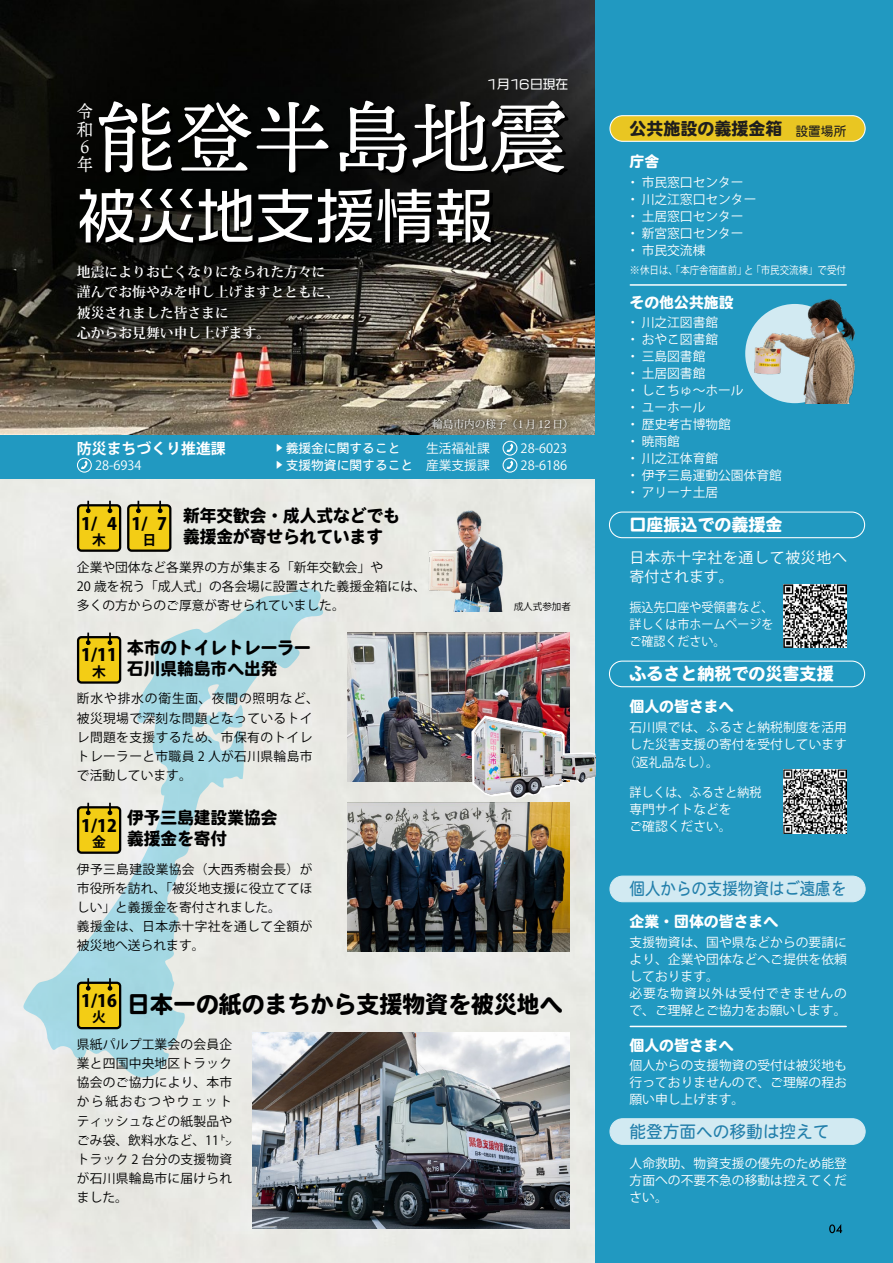
<style>
.page{position:relative;width:893px;height:1263px;background:#fff}
.page>*{position:absolute;margin:0;border:0;box-sizing:border-box;transform-origin:0 0}
.t1{font:78.6px "Ten Mincho Text";color:#fff}
.t2{font:59.55px "VDL Logo G Regular";color:#fff}
.t3{font:23.4px "Heisei Maru Go Std W8";color:#000}
.t4{font:17.85px/17.7px "Ten Mincho Text";color:#fff;scale:.91 1}
.t5{font:16.95px "Heisei Maru Go Std W8";color:#000}
.t6{font:16.95px "Heisei Maru Go Std W8";color:#fff}
.t7{font:16.95px "Heisei Maru Go Std W4";color:#227fab;scale:.91 1}
.t8{font:800 16.95px "Koz Go Pro";color:#000}
.t9{font:16.95px "Heisei Maru Go Std W4";color:#227fab}
.t10{font:16.95px "Heisei Maru Go Std W8";color:#1f1e1d}
.t11{font:14.85px "Heisei Maru Go Std W8";color:#fff}
.t12{font:14.85px/19.2px "Koz Go Pro";letter-spacing:.045em;color:#fff}
.t13{font:700 14.85px "Koz Go Pro";color:#fff}
.t14{font:700 13.8px/20.2px "Koz Min Pro";color:#fff}
.t15{font:700 13.8px "Koz Go Pro";color:#000}
.t16{font:12.75px/17px "Koz Go Pro";color:#fff}
.t17{font:12.75px/19.2px "Koz Go Pro";letter-spacing:.01em;color:#000}
.t18{font:12.75px/17px "Koz Go Pro";color:#fff;text-align:justify;scale:.94 1}
.t19{font:12.75px "Heisei Maru Go Std W4";color:#fff}
.t20{font:12.75px "VDL Logo G Regular";letter-spacing:.025em;color:#fff}
.t21{font:12.75px "Heisei Maru Go Std W4";color:#1f1e1d}
.t22{font:10.65px "Koz Go Pro";color:#fff}
.t23{font:10.65px "Koz Min Pro";color:#fff}
.t24{font:10.65px "Koz Go Pro";color:#fff;scale:.89 1}
.t25{font:9.6px "Koz Go Pro";color:#000}
.t26{font:8.55px "Koz Min Pr 6 N";color:#fff}
.s1{font-family:"Koz Go Pro"}
</style>
<div class="page">
<div style="left:0;top:478px;width:595px;height:785px;background:#e9eae5"></div>
<img style="left:0;top:0;width:595px;height:435px">
<svg style="left:22px;top:587px;width:304px;height:492px;fill:#e9e9e5"></svg>
<svg style="left:202px;top:704px;width:41px;height:32px"></svg>
<div style="left:0;top:435px;width:602px;height:43px;background:#2199c1"></div>
<div style="left:595px;top:0;width:298px;height:1263px;background:#2199c1"></div>
<hr style="left:630px;top:284px;width:216px;height:2px;background:#fff">
<div style="left:610px;top:1119px;width:255px;height:25px;background:#d2eaf2;border-radius:13px"></div>
<div style="left:609px;top:1118px;width:257px;height:27px;border:1px solid #fff;border-radius:13px"></div>
<div style="left:610px;top:876px;width:255px;height:26px;background:#d2eaf2;border-radius:13px"></div>
<div style="left:609px;top:875px;width:257px;height:27px;border:1px solid #fff;border-radius:13px"></div>
<hr style="left:630px;top:1026px;width:216px;height:1px;background:#fff">
<div style="left:609px;top:511px;width:256px;height:27px;border:1px solid #fff;border-radius:13px"></div>
<img style="left:783px;top:584px;width:64px;height:64px">
<div style="left:609px;top:661px;width:256px;height:26px;border:1px solid #fff;border-radius:13px"></div>
<img style="left:783px;top:769px;width:64px;height:64px">
<img style="left:750px;top:299px;width:105px;height:104px">
<div style="left:610px;top:116px;width:255px;height:25px;background:#e9c622;border-radius:13px"></div>
<div style="left:609px;top:115px;width:257px;height:27px;border:1px solid #fff;border-radius:13px"></div>
<svg style="left:83px;top:103px;width:485px;height:142px;fill:#040504"></svg>
<img style="left:347px;top:633px;width:223px;height:148px">
<img style="left:347px;top:803px;width:223px;height:149px">
<img style="left:253px;top:1032px;width:317px;height:197px">
<svg style="left:829px;top:1224px;width:13px;height:9px"></svg>
<svg style="left:77px;top:263px;width:261px;height:83px"></svg>
<div style="left:78px;top:637px;width:42px;height:45px;background:#f3cd15;border-radius:3px"></div>
<div style="left:77px;top:636px;width:44px;height:48px;border:2px solid #000;border-radius:3px"></div>
<svg style="left:86px;top:633px;width:4px;height:12px"></svg>
<svg style="left:108px;top:633px;width:4px;height:12px"></svg>
<div style="left:78px;top:807px;width:42px;height:46px;background:#f3cd15;border-radius:3px"></div>
<div style="left:77px;top:806px;width:44px;height:48px;border:2px solid #000;border-radius:3px"></div>
<svg style="left:86px;top:803px;width:4px;height:12px"></svg>
<svg style="left:108px;top:803px;width:4px;height:12px"></svg>
<div style="left:78px;top:983px;width:42px;height:45px;background:#f3cd15;border-radius:3px"></div>
<div style="left:77px;top:982px;width:44px;height:47px;border:2px solid #000;border-radius:3px"></div>
<svg style="left:86px;top:978px;width:4px;height:12px"></svg>
<svg style="left:108px;top:978px;width:4px;height:12px"></svg>
<div style="left:78px;top:505px;width:42px;height:46px;background:#f3cd15;border-radius:3px"></div>
<div style="left:77px;top:504px;width:44px;height:48px;border:2px solid #000;border-radius:3px"></div>
<svg style="left:86px;top:501px;width:4px;height:12px"></svg>
<svg style="left:108px;top:501px;width:4px;height:12px"></svg>
<div style="left:128px;top:505px;width:42px;height:46px;background:#f3cd15;border-radius:3px"></div>
<div style="left:127px;top:504px;width:44px;height:48px;border:2px solid #000;border-radius:3px"></div>
<svg style="left:136px;top:501px;width:4px;height:12px"></svg>
<svg style="left:158px;top:501px;width:4px;height:12px"></svg>
<img style="left:424px;top:504px;width:84px;height:107px">
<svg style="left:503px;top:441px;width:14px;height:32px"></svg>
<svg style="left:77px;top:458px;width:15px;height:15px"></svg>
<img style="left:460px;top:716px;width:135px;height:91px">
<svg style="left:429px;top:415px;width:141px;height:17px"></svg>
<p class="t20" style="left:488px;top:76px;width:82px">1月16日現在</p>
<h1 class="t1" style="left:96px;top:94px;width:473px">能登半島地震</h1>
<h2 class="t2" style="left:77px;top:176px;width:418px">被災地支援情報</h2>
<h3 class="t4" style="left:77px;top:103px;width:19px">令和</h3>
<h3 class="t4" style="left:77px;top:138px;width:15px">６</h3>
<h3 class="t4" style="left:77px;top:156px;width:19px">年</h3>
<p class="t14" style="left:77px;top:261px;width:264px">地震によりお亡くなりになられた方々に謹んでお悔やみを申し上げますとともに、被災されました皆さまに</p>
<p class="t14" style="left:77px;top:322px;width:195px">心からお見舞い申し上げます。</p>
<p class="t13" style="left:77px;top:439px;width:150px">防災まちづくり推進課</p>
<p class="t16" style="left:95px;top:457px;width:48px">28-6934</p>
<p class="t23" style="left:432px;top:416px;width:143px">輪島市内の様子（1月12 日(</p>
<p class="t19" style="left:286px;top:440px;width:206px">義援金に関すること　　<span class="s1">生活福祉課</span></p>
<p class="t26" style="left:275px;top:443px;width:10px">▶</p>
<p class="t16" style="left:521px;top:440px;width:48px">28-6023</p>
<p class="t19" style="left:286px;top:457px;width:206px">支援物資に関すること<span class="s1">　産業支援課</span></p>
<p class="t26" style="left:275px;top:460px;width:10px">▶</p>
<p class="t16" style="left:521px;top:457px;width:48px">28-6186</p>
<h3 class="t5" style="left:183px;top:506px;width:218px">新年交歓会・成人式などでも</h3>
<h3 class="t8" style="left:131px;top:512px;width:17px">1/</h3>
<p class="t15" style="left:142px;top:531px;width:15px">日</p>
<p class="t17" style="left:77px;top:558px;width:350px">企業や団体など各業界の方が集まる「新年交歓会」や<br>20 歳を祝う「成人式」の各会場に設置された義援金箱には、</p>
<h3 class="t8" style="left:81px;top:512px;width:17px">1/</h3>
<h3 class="t8" style="left:107px;top:512px;width:11px">4</h3>
<h3 class="t8" style="left:157px;top:512px;width:11px">7</h3>
<h3 class="t5" style="left:183px;top:528px;width:202px">義援金が寄せられています</h3>
<p class="t15" style="left:92px;top:531px;width:15px">木</p>
<p class="t17" style="left:77px;top:596px;width:269px">多くの方からのご厚意が寄せられていました。</p>
<h3 class="t5" style="left:127px;top:638px;width:185px">本市のトイレトレーラー</h3>
<h3 class="t8" style="left:81px;top:644px;width:37px">1/11</h3>
<h3 class="t5" style="left:127px;top:659px;width:152px">石川県輪島市へ出発</h3>
<p class="t15" style="left:92px;top:663px;width:15px">木</p>
<p class="t17" style="left:77px;top:689px;width:243px">断水や排水の衛生面、夜間の照明など、被災現場で深刻な問題となっているトイレ問題を支援するため、市保有のトイレトレーラーと市職員 2 人が石川県輪島市で活動しています。</p>
<h3 class="t5" style="left:127px;top:808px;width:152px">伊予三島建設業協会</h3>
<h3 class="t8" style="left:81px;top:814px;width:37px">1/12</h3>
<h3 class="t5" style="left:127px;top:830px;width:102px">義援金を寄付</h3>
<p class="t15" style="left:92px;top:833px;width:15px">金</p>
<p class="t17" style="left:77px;top:860px;width:237px">伊予三島建設業協会（大西秀樹会長）が市役所を訪れ、「被災地支援に役立ててほしい」と義援金を寄付されました。<br>義援金は、日本赤十字社を通して全額が被災地へ送られます。</p>
<p class="t25" style="left:514px;top:600px;width:59px">成人式参加者</p>
<h3 class="t3" style="left:81px;top:991px;width:483px"><sup>1/16</sup> 日本一の紙のまちから支援物資を被災地へ</h3>
<p class="t15" style="left:92px;top:1008px;width:15px">火</p>
<p class="t17" style="left:77px;top:1035px;width:157px;text-align:justify">県紙パルプ工業会の会員企業と四国中央地区トラック協会のご協力により、本市から紙おむつやウェットティッシュなどの紙製品やごみ袋、飲料水など、11㌧トラック 2 台分の支援物資が石川県輪島市に届けられました。</p>
<h3 class="t10" style="left:630px;top:119px;width:155px">公共施設の義援金箱</h3>
<p class="t11" style="left:630px;top:154px;width:31px">庁舎</p>
<p class="t16" style="left:626px;top:174px;width:132px">・市民窓口センター・川之江窓口センター・土居窓口センター・新宮窓口センター・市民交流棟</p>
<p class="t22" style="left:630px;top:263px;width:218px">※休日は、「本庁舎宿直前」「市民交流棟」で受付</p>
<p class="t21" style="left:783px;top:122px;width:65px">　設置場所</p>
<p class="t24" style="left:744px;top:263px;width:12px">と</p>
<p class="t11" style="left:630px;top:294px;width:106px">その他公共施設</p>
<p class="t16" style="left:626px;top:314px;width:157px">・川之江図書館<br>・おやこ図書館<br>・三島図書館<br>・土居図書館<br>・しこちゅ～ホール<br>・ユーホール<br>・歴史考古博物館<br>・暁雨館<br>・川之江体育館<br>・伊予三島運動公園体育館・アリーナ土居</p>
<h3 class="t6" style="left:630px;top:515px;width:155px">口座振込での義援金</h3>
<p class="t12" style="left:630px;top:548px;width:219px">日本赤十字社を通して被災地へ寄付されます。</p>
<p class="t18" style="left:630px;top:599px;width:155px">振込先口座や受領書など、詳しくは市ホームページをご確認ください。</p>
<h3 class="t6" style="left:630px;top:664px;width:206px">ふるさと納税での災害支援</h3>
<p class="t11" style="left:630px;top:698px;width:106px">個人の皆さまへ</p>
<p class="t16" style="left:630px;top:719px;width:219px">石川県では、ふるさと納税制度を活用</p>
<p class="t16" style="left:630px;top:736px;width:219px">した災害支援の寄付を受付しています</p>
<p class="t16" style="left:623px;top:754px;width:97px">（返礼品なし。(</p>
<p class="t18" style="left:630px;top:785px;width:142px;text-align:left">詳しくは、ふるさと納税専門サイトなどを<br>ご確認ください。</p>
<h3 class="t7" style="left:630px;top:877px;width:240px">個人からの支援物資はご遠慮を</h3>
<p class="t11" style="left:630px;top:913px;width:150px">企業・団体の皆さまへ</p>
<p class="t16" style="left:630px;top:934px;width:219px">支援物資は、国や県などからの要請により、企業や団体などへご提供を依頼しております。<br>必要な物資以外は受付できませんので、ご理解とご協力をお願いします。</p>
<p class="t11" style="left:630px;top:1037px;width:106px">個人の皆さまへ</p>
<p class="t16" style="left:630px;top:1057px;width:219px;text-align:justify">個人からの支援物資の受付は被災地も行っておりませんので、ご理解の程お願い申し上げます。</p>
<h3 class="t9" style="left:630px;top:1120px;width:202px">能登方面への移動は控えて</h3>
<p class="t16" style="left:630px;top:1155px;width:219px;text-align:justify">人命救助、物資支援の優先のため能登方面への不要不急の移動は控えてください。</p>
</div>
